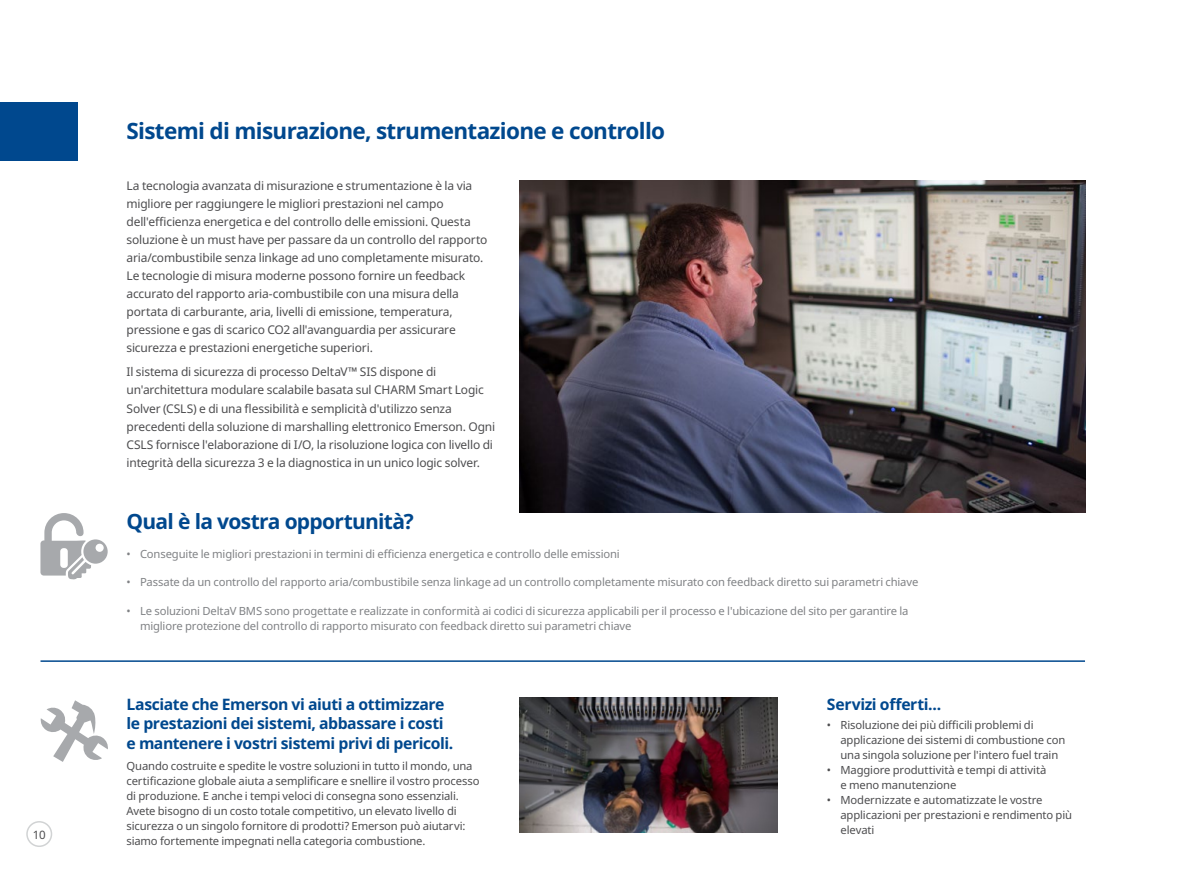
<style>
.page{position:relative;width:1187px;height:893px;background:#fff}
.page>*{position:absolute;margin:0;border:0;box-sizing:border-box;transform-origin:0 0}
.t1{font:700 22.5px "Noto Sans";letter-spacing:-.03em;color:#00488e}
.SMALLEST{font:700 21px "Noto Sans";letter-spacing:-.035em;color:#00488e}
.SMALLEST-2{font:700 15.75px/19.5px "Noto Sans";letter-spacing:-.025em;color:#00488e}
.t2{font:12px/18px "Noto Sans";letter-spacing:-.015em;color:#4d4d4f}
.t3{font:11.55px "Noto Sans";color:#4d4d4f}
.SMALLEST-3{font:11.25px/15px "Noto Sans";letter-spacing:-.01em;color:#4d4d4f}
.SMALLEST-4{font:11.25px/15px "Noto Sans";letter-spacing:-.01em;color:#808285}
</style>
<div class="page">
<div style="left:26px;top:821px;width:26px;height:26px;border:2px solid #d1d3d4;border-radius:50%"></div>
<div style="left:0;top:102px;width:77px;height:58px;background:#00488e"></div>
<img style="left:519px;top:180px;width:565px;height:333px">
<svg style="left:40px;top:513px;width:68px;height:66px"></svg>
<hr style="left:40px;top:660px;width:1044px;height:2px;background:#00488e">
<svg style="left:41px;top:700px;width:67px;height:62px"></svg>
<img style="left:519px;top:698px;width:258px;height:134px">
<p class="t3" style="left:33px;top:828px;width:14px">10</p>
<p class="t1" style="left:126px;top:118px;width:540px">Sistemi di misurazione, strumentazione e controllo</p>
<p class="t2" style="left:126px;top:177px;width:362px">La tecnologia avanzata di misurazione e strumentazione è la via migliore per raggiungere le migliori prestazioni nel campo dell'efficienza energetica e del controllo delle emissioni. Questa soluzione è un must have per passare da un controllo del rapporto aria/combustibile senza linkage ad uno completamente misurato.<br>Le tecnologie di misura moderne possono fornire un feedback accurato del rapporto aria-combustibile con una misura della portata di carburante, aria, livelli di emissione, temperatura, pressione e gas di scarico CO2 all'avanguardia per assicurare sicurezza e prestazioni energetiche superiori.</p>
<p class="t2" style="left:126px;top:363px;width:370px">Il sistema di sicurezza di processo DeltaV™ SIS dispone di un'architettura modulare scalabile basata sul CHARM Smart Logic Solver (CSLS) e di una flessibilità e semplicità d'utilizzo senza precedenti della soluzione di marshalling elettronico Emerson. Ogni CSLS fornisce l'elaborazione di I/O, la risoluzione logica con livello di integrità della sicurezza 3 e la diagnostica in un unico logic solver.</p>
<p class="SMALLEST" style="left:126px;top:509px;width:289px">Qual è la vostra opportunità?</p>
<p class="SMALLEST-4" style="left:126px;top:546px;width:494px">• Conseguite le migliori prestazioni in termini di efficienza energetica e controllo delle emissioni</p>
<p class="SMALLEST-4" style="left:126px;top:575px;width:793px">• Passate da un controllo del rapporto aria/combustibile senza linkage ad un controllo completamente misurato con feedback diretto sui parametri chiave</p>
<p class="SMALLEST-4" style="left:140px;top:603px;width:770px;text-indent:-14px">• Le soluzioni DeltaV BMS sono progettate e realizzate in conformità ai codici di sicurezza applicabili per il processo e l'ubicazione del sito per garantire la migliore protezione del controllo di rapporto misurato con feedback diretto sui parametri chiave</p>
<p class="SMALLEST-2" style="left:126px;top:694px;width:328px">Lasciate che Emerson vi aiuti a ottimizzare le prestazioni dei sistemi, abbassare i costi e mantenere i vostri sistemi privi di pericoli.</p>
<p class="SMALLEST-3" style="left:126px;top:759px;width:354px">Quando costruite e spedite le vostre soluzioni in tutto il mondo, una certificazione globale aiuta a semplificare e snellire il vostro processo di produzione. E anche i tempi veloci di consegna sono essenziali.<br>Avete bisogno di un costo totale competitivo, un elevato livello di sicurezza o un singolo fornitore di prodotti? Emerson può aiutarvi: siamo fortemente impegnati nella categoria combustione.</p>
<p class="SMALLEST-2" style="left:826px;top:694px;width:116px">Servizi offerti...</p>
<p class="SMALLEST-3" style="left:840px;top:718px;width:226px;text-indent:-14px">• Risoluzione dei più difficili problemi di applicazione dei sistemi di combustione con una singola soluzione per l'intero fuel train</p>
<p class="SMALLEST-3" style="left:840px;top:763px;width:207px;text-indent:-14px">• Maggiore produttività e tempi di attività e meno manutenzione</p>
<p class="SMALLEST-3" style="left:840px;top:793px;width:233px;text-indent:-14px">• Modernizzate e automatizzate le vostre applicazioni per prestazioni e rendimento più elevati</p>
</div>
